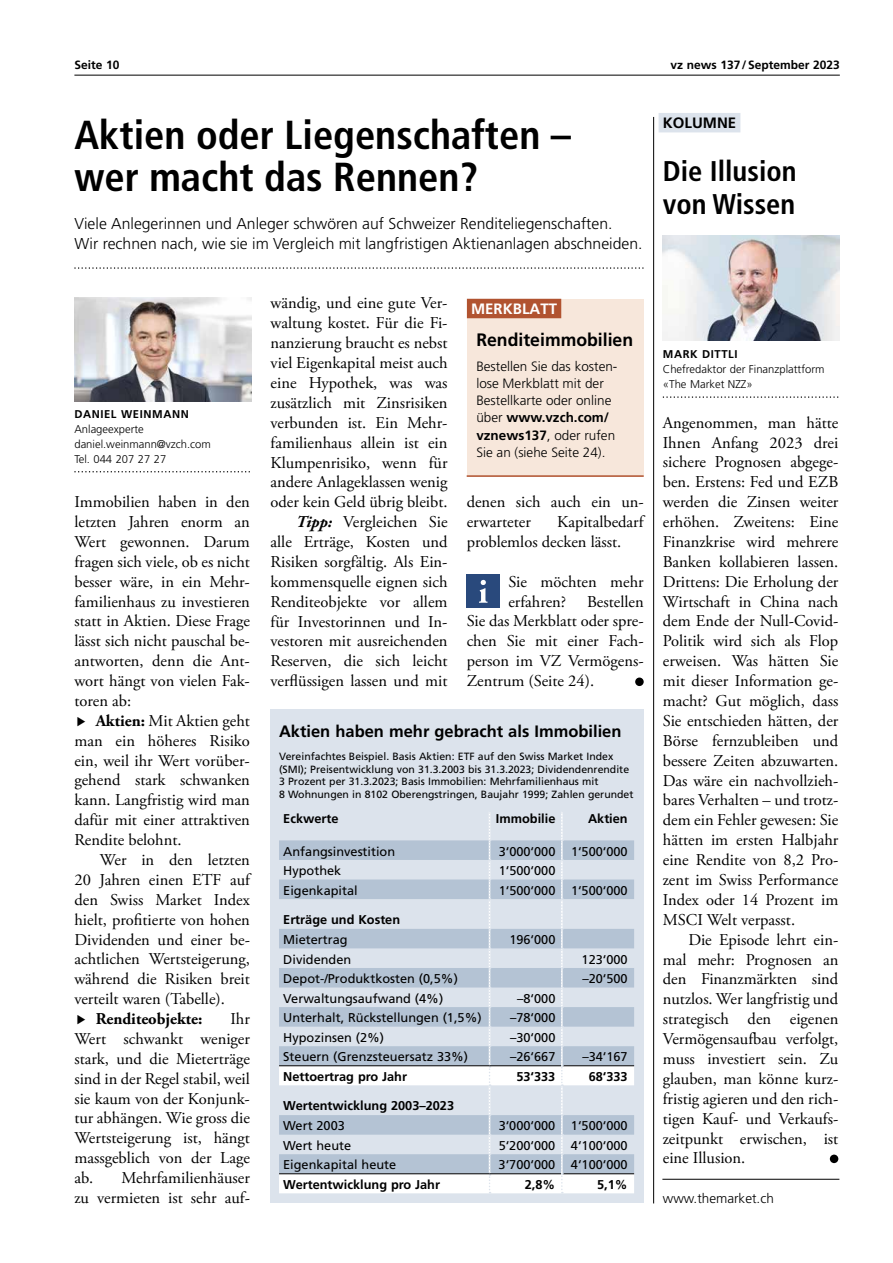
<style>
.page{position:relative;width:893px;height:1263px;background:#fff}
.page>*{position:absolute;margin:0;border:0;box-sizing:border-box;transform-origin:0 0}
.t1{font:700 condensed 40.5px/42px "Frutiger LT Std";color:#000}
.t2{font:700 condensed 28.5px/33px "Frutiger LT Std";color:#000}
.t3{font:700 18px "Frutiger LT Pro";color:#000}
.t4{font:16.5px/20px "Adobe Garamond Pro";color:#000;text-align:justify}
.t5{font:700 16.5px "Frutiger LT Pro";color:#000}
.t6{font:700 16.5px "Adobe Garamond Pro";color:#000}
.t7{font:300 15.75px/20px "Frutiger LT Pro";color:#000}
.t8{font:700 15px "Frutiger LT Pro";color:#fff}
.t9{font:700 15px "Frutiger LT Pro";color:#000}
.t10{font:300 13.5px/17.2px "Frutiger LT Pro";color:#000}
.t11{font:12.75px "Frutiger LT Pro";color:#000}
.t12{font:700 12.75px "Frutiger LT Pro";color:#000}
.t13{font:700 12px "Frutiger LT Pro";color:#000}
.t14{font:300 11.25px/15px "Frutiger LT Pro";color:#000}
.t15{font:700 11.25px "Frutiger LT Pro";letter-spacing:.05em;color:#000}
.t16{font:10.5px/12.6px "Frutiger LT Pro";color:#000}
.s1{font-weight:700}
.s2{font-weight:700;font-style:italic}
</style>
<div class="page">
<div style="left:659px;top:113px;width:81px;height:19px;background:#dce3ec"></div>
<hr style="left:653px;top:117px;width:1px;height:1086px;background:#000">
<hr style="left:74px;top:75px;width:766px;height:1px;background:#000">
<svg style="left:74px;top:267px;width:570px;height:2px"></svg>
<svg style="left:74px;top:471px;width:176px;height:1px"></svg>
<img style="left:74px;top:297px;width:177px;height:105px">
<div style="left:467px;top:575px;width:33px;height:33px;background:#29497c"></div>
<svg style="left:479px;top:580px;width:9px;height:23px"></svg>
<div style="left:635px;top:677px;width:9px;height:9px;background:#000;border-radius:50%"></div>
<div style="left:467px;top:299px;width:177px;height:177px;background:#f7e7db"></div>
<hr style="left:467px;top:475px;width:177px;height:2px;background:#b15330">
<div style="left:467px;top:299px;width:94px;height:19px;background:#b15330"></div>
<svg style="left:663px;top:396px;width:175px;height:2px"></svg>
<hr style="left:662px;top:1179px;width:177px;height:1px;background:#000">
<img style="left:663px;top:235px;width:177px;height:105px">
<div style="left:830px;top:1154px;width:8px;height:9px;background:#000;border-radius:50%"></div>
<div style="left:271px;top:709px;width:373px;height:494px;background:#dce3ec"></div>
<svg style="left:279px;top:812px;width:355px;height:381px"></svg>
<p class="t13" style="left:74px;top:57px;width:47px">Seite 10</p>
<p class="t13" style="left:670px;top:57px;width:171px">vz news 137/September 2023</p>
<h1 class="t1" style="left:74px;top:114px;width:498px">Aktien oder Liegenschaften – wer macht das Rennen?</h1>
<p class="t7" style="left:74px;top:214px;width:570px">Viele Anlegerinnen und Anleger schwören auf Schweizer Renditeliegenschaften.<br>Wir rechnen nach, wie sie im Vergleich mit langfristigen Aktienanlagen abschneiden.</p>
<p class="t9" style="left:663px;top:114px;width:75px">KOLUMNE</p>
<h2 class="t2" style="left:663px;top:154px;width:135px">Die Illusion von Wissen</h2>
<p class="t15" style="left:74px;top:407px;width:116px">DANIEL WEINMANN</p>
<p class="t14" style="left:74px;top:421px;width:138px">Anlageexperte daniel.weinmann@vzch.com<br>Tel. 044 207 27 27</p>
<p class="t4" style="left:74px;top:492px;width:177px">Immobilien haben in den letzten Jahren enorm an Wert gewonnen. Darum fragen sich viele, ob es nicht besser wäre, in ein Mehr&shy;familienhaus zu investieren statt in Aktien. Diese Frage lässt sich nicht pauschal be&shy;antworten, denn die Ant&shy;wort hängt von vielen Fak&shy;toren ab:</p>
<p class="t4" style="left:74px;top:711px;width:177px;text-indent:21px"><span class="s1">Aktien:</span> Mit Aktien geht man ein höheres Risiko ein, weil ihr Wert vorüber&shy;gehend stark schwanken kann. Langfristig wird man dafür mit einer attraktiven Rendite belohnt.</p>
<p class="t4" style="left:74px;top:850px;width:177px;text-indent:26px">Wer in den letzten 20 Jahren einen ETF auf den Swiss Market Index hielt, profitierte von hohen Dividenden und einer be&shy;achtlichen Wertsteigerung, während die Risiken breit verteilt waren (Tabelle).</p>
<p class="t6" style="left:96px;top:1009px;width:108px">Renditeobjekte:</p>
<p class="t4" style="left:74px;top:1009px;width:177px;text-indent:156px">Ihr Wert schwankt weniger stark, und die Mieterträge sind in der Regel stabil, weil sie kaum von der Konjunk&shy;tur abhängen. Wie gross die Wertsteigerung ist, hängt massgeblich von der Lage ab. Mehrfamilienhäuser zu vermieten ist sehr auf-</p>
<p class="t4" style="left:271px;top:294px;width:179px;text-align:right">wändig, und eine gute Ver&shy;waltung kostet. Für die Fi&shy;nanzierung braucht es nebst viel Eigenkapital meist auch eine Hypothek, was was zusätzlich mit Zinsrisiken verbunden ist. Ein Mehr&shy;familienhaus allein ist ein<br>Klumpenrisiko, wenn für andere Anlageklassen wenig oder kein Geld übrig bleibt.<br><span class="s2">Tipp:</span> Vergleichen Sie<br>alle Erträge, Kosten und<br>Risiken sorgfältig. Als Ein&shy;kommensquelle eignen sich<br>Renditeobjekte vor allem für Investorinnen und In&shy;vestoren mit ausreichenden<br>Reserven, die sich leicht verflüssigen lassen und mit</p>
<p class="t8" style="left:471px;top:300px;width:87px">MERKBLATT</p>
<p class="t3" style="left:476px;top:329px;width:158px">Renditeimmobilien</p>
<p class="t10" style="left:476px;top:357px;width:141px">Bestellen Sie das kosten&shy;lose Merkblatt mit der<br>Bestellkarte oder online über <span class="s1">www.vzch.com/ vznews137</span>, oder rufen<br>Sie an (siehe Seite 24).</p>
<p class="t4" style="left:467px;top:493px;width:179px">denen sich auch ein un&shy;erwarteter</p>
<p class="t4" style="left:467px;top:513px;width:178px;text-indent:91px">Kapitalbedarf problemlos decken lässt.</p>
<p class="t4" style="left:508px;top:572px;width:137px">Sie möchten mehr erfahren?</p>
<p class="t4" style="left:467px;top:592px;width:178px;text-indent:120px">Bestellen Sie das Merkblatt oder spre&shy;chen Sie mit einer Fach&shy;person im VZ Vermögens-Zentrum (Seite 24).</p>
<p class="t5" style="left:279px;top:721px;width:344px">Aktien haben mehr gebracht als Immobilien</p>
<p class="t16" style="left:279px;top:750px;width:356px">Vereinfachtes Beispiel. Basis Aktien: ETF auf den Swiss Market Index (SMI); Preisentwicklung von 31.3.2003 bis 31.3.2023; Dividendenrendite 3 Prozent per 31.3.2023; Basis Immobilien: Mehrfamilienhaus mit<br>8 Wohnungen in 8102 Oberengstringen, Baujahr 1999; Zahlen gerundet</p>
<p class="t12" style="left:283px;top:811px;width:57px">Eckwerte</p>
<p class="t12" style="left:496px;top:811px;width:61px">Immobilie</p>
<p class="t12" style="left:588px;top:811px;width:41px">Aktien</p>
<p class="t11" style="left:283px;top:843px;width:113px">Anfangsinvestition</p>
<p class="t11" style="left:499px;top:843px;width:130px">3‘000‘000 1‘500‘000</p>
<p class="t11" style="left:283px;top:863px;width:60px">Hypothek</p>
<p class="t11" style="left:499px;top:863px;width:58px">1‘500‘000</p>
<p class="t11" style="left:283px;top:883px;width:76px">Eigenkapital</p>
<p class="t11" style="left:499px;top:883px;width:130px">1‘500‘000 1‘500‘000</p>
<p class="t12" style="left:283px;top:912px;width:118px">Erträge und Kosten</p>
<p class="t11" style="left:283px;top:932px;width:66px">Mietertrag</p>
<p class="t11" style="left:509px;top:932px;width:48px">196‘000</p>
<p class="t11" style="left:283px;top:951px;width:70px">Dividenden</p>
<p class="t11" style="left:582px;top:951px;width:48px">123‘000</p>
<p class="t11" style="left:283px;top:971px;width:176px">Depot-/Produktkosten (0,5%)</p>
<p class="t11" style="left:582px;top:971px;width:47px">–20‘500</p>
<p class="t11" style="left:283px;top:991px;width:161px">Verwaltungsaufwand (4%)</p>
<p class="t11" style="left:517px;top:991px;width:40px">–8‘000</p>
<p class="t11" style="left:283px;top:1010px;width:200px">Unterhalt, Rückstellungen (1,5%)</p>
<p class="t11" style="left:510px;top:1010px;width:47px">–78‘000</p>
<p class="t11" style="left:283px;top:1030px;width:102px">Hypozinsen (2%)</p>
<p class="t11" style="left:510px;top:1030px;width:47px">–30‘000</p>
<p class="t11" style="left:283px;top:1049px;width:186px">Steuern (Grenzsteuersatz 33%)</p>
<p class="t11" style="left:510px;top:1049px;width:47px">–26‘667</p>
<p class="t11" style="left:582px;top:1049px;width:47px">–34‘167</p>
<p class="t12" style="left:283px;top:1069px;width:125px">Nettoertrag pro Jahr</p>
<p class="t12" style="left:516px;top:1069px;width:40px">53‘333</p>
<p class="t12" style="left:589px;top:1069px;width:40px">68‘333</p>
<p class="t12" style="left:283px;top:1098px;width:172px">Wertentwicklung 2003–2023</p>
<p class="t11" style="left:283px;top:1118px;width:63px">Wert 2003</p>
<p class="t11" style="left:499px;top:1118px;width:130px">3‘000‘000 1‘500‘000</p>
<p class="t11" style="left:283px;top:1138px;width:69px">Wert heute</p>
<p class="t11" style="left:499px;top:1138px;width:130px">5‘200‘000 4‘100‘000</p>
<p class="t11" style="left:283px;top:1157px;width:115px">Eigenkapital heute</p>
<p class="t11" style="left:499px;top:1157px;width:130px">3‘700‘000 4‘100‘000</p>
<p class="t12" style="left:283px;top:1177px;width:158px">Wertentwicklung pro Jahr</p>
<p class="t12" style="left:525px;top:1177px;width:32px">2,8%</p>
<p class="t12" style="left:597px;top:1177px;width:32px">5,1%</p>
<p class="t15" style="left:663px;top:347px;width:76px">MARK DITTLI</p>
<p class="t14" style="left:663px;top:362px;width:163px">Chefredaktor der Finanzplattform «The Market NZZ»</p>
<p class="t4" style="left:663px;top:413px;width:177px">Angenommen, man hätte Ihnen Anfang 2023 drei sichere Prognosen abgege&shy;ben. Erstens: Fed und EZB werden die Zinsen weiter erhöhen. Zweitens: Eine Finanzkrise wird mehrere Banken kollabieren lassen.<br>Drittens: Die Erholung der Wirtschaft in China nach dem Ende der Null-Covid-Politik wird sich als Flop erweisen. Was hätten Sie mit dieser Information ge&shy;macht? Gut möglich, dass Sie entschieden hätten, der Börse fernzubleiben und bessere Zeiten abzuwarten.<br>Das wäre ein nachvollzieh&shy;bares Verhalten – und trotz&shy;dem ein Fehler gewesen: Sie hätten im ersten Halbjahr eine Rendite von 8,2 Pro&shy;zent im Swiss Performance Index oder 14 Prozent im MSCI Welt verpasst.</p>
<p class="t4" style="left:663px;top:930px;width:177px;text-indent:26px">Die Episode lehrt ein&shy;mal mehr: Prognosen an den Finanzmärkten sind nutzlos. Wer langfristig und strategisch den eigenen Vermögensaufbau verfolgt, muss investiert sein. Zu glauben, man könne kurz&shy;fristig agieren und den rich&shy;tigen Kauf- und Verkaufs&shy;zeitpunkt erwischen, ist eine Illusion.</p>
<p class="t10" style="left:663px;top:1190px;width:113px">www.themarket.ch</p>
</div>
